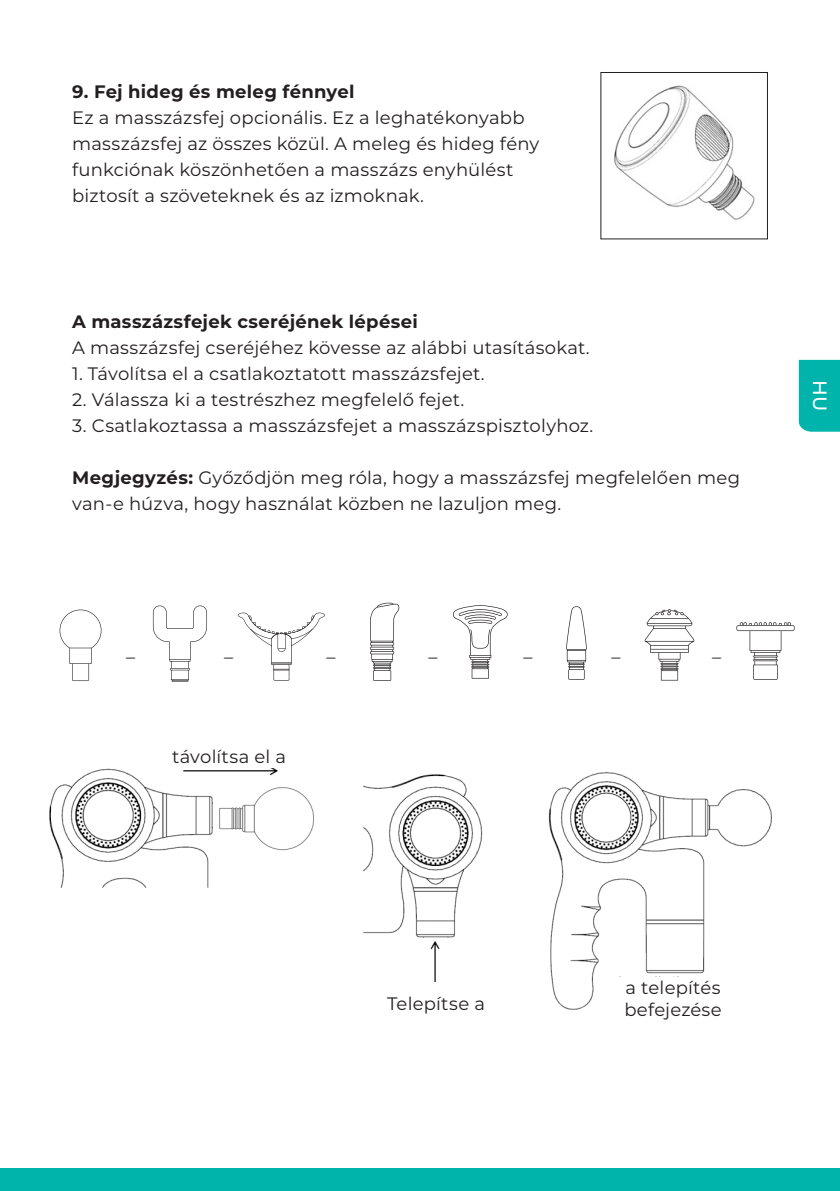
<style>
.page{position:relative;width:840px;height:1191px;background:#fff}
.page>*{position:absolute;margin:0;border:0;box-sizing:border-box;transform-origin:0 0}
.t1{font:500 19.4px "Montserrat";color:#fff}
.t2{font:18px/26px "Montserrat";letter-spacing:.01em;color:#231f20}
.t3{font:700 18px "Montserrat";letter-spacing:.015em;color:#231f20}
.s1{font-weight:700}
</style>
<div class="page">
<div style="left:0;top:1168px;width:839px;height:23px;background:#00b4ac"></div>
<img style="left:614px;top:85px;width:140px;height:135px">
<img style="left:49px;top:768px;width:265px;height:120px">
<img style="left:363px;top:774px;width:120px;height:207px">
<img style="left:548px;top:772px;width:224px;height:238px">
<svg style="left:153px;top:605px;width:54px;height:76px"></svg>
<svg style="left:60px;top:609px;width:41px;height:72px"></svg>
<svg style="left:237px;top:612px;width:88px;height:69px"></svg>
<svg style="left:644px;top:609px;width:50px;height:71px"></svg>
<svg style="left:453px;top:605px;width:55px;height:73px"></svg>
<svg style="left:370px;top:602px;width:29px;height:79px"></svg>
<svg style="left:736px;top:622px;width:58px;height:57px"></svg>
<svg style="left:566px;top:606px;width:20px;height:73px"></svg>
<div style="left:440px;top:956px;width:74px;height:25px;background:#fff"></div>
<div style="left:598px;top:976px;width:148px;height:60px;background:#fff"></div>
<div style="left:798px;top:360px;width:41px;height:72px;background:#00b4ac"></div>
<p class="t3" style="left:72px;top:79px;width:284px">9. Fej hideg és meleg fénnyel</p>
<p class="t2" style="left:72px;top:104px;width:468px">Ez a masszázsfej opcionális. Ez a leghatékonyabb masszázsfej az összes közül. A meleg és hideg fény funkciónak köszönhetően a masszázs enyhülést biztosít a szöveteknek és az izmoknak.</p>
<p class="t3" style="left:72px;top:309px;width:347px">A masszázsfejek cseréjének lépései</p>
<p class="t2" style="left:72px;top:334px;width:519px">A masszázsfej cseréjéhez kövesse az alábbi utasításokat.</p>
<p class="t2" style="left:72px;top:360px;width:414px">1. Távolítsa el a csatlakoztatott masszázsfejet.</p>
<p class="t2" style="left:72px;top:386px;width:393px">2. Válassza ki a testrészhez megfelelő fejet.</p>
<p class="t2" style="left:72px;top:412px;width:522px">3. Csatlakoztassa a masszázsfejet a masszázspisztolyhoz.</p>
<p class="t2" style="left:72px;top:464px;width:669px"><span class="s1">Megjegyzés:</span> Győződjön meg róla, hogy a masszázsfej megfelelően meg van-e húzva, hogy használat közben ne lazuljon meg.</p>
<p class="t2" style="left:126px;top:643px;width:10px">–</p>
<p class="t2" style="left:224px;top:643px;width:10px">–</p>
<p class="t2" style="left:326px;top:643px;width:10px">–</p>
<p class="t2" style="left:428px;top:643px;width:10px">–</p>
<p class="t2" style="left:523px;top:643px;width:10px">–</p>
<p class="t2" style="left:611px;top:643px;width:10px">–</p>
<p class="t2" style="left:711px;top:643px;width:10px">–</p>
<p class="t2" style="left:172px;top:743px;width:115px">távolítsa el a</p>
<p class="t1" style="left:833px;top:380px;width:33px;rotate:90deg">HU</p>
<p class="t2" style="left:387px;top:990px;width:99px">Telepítse a</p>
<p class="t2" style="left:624px;top:976px;width:99px;line-height:21.6px">a telepítés befejezése</p>
</div>
